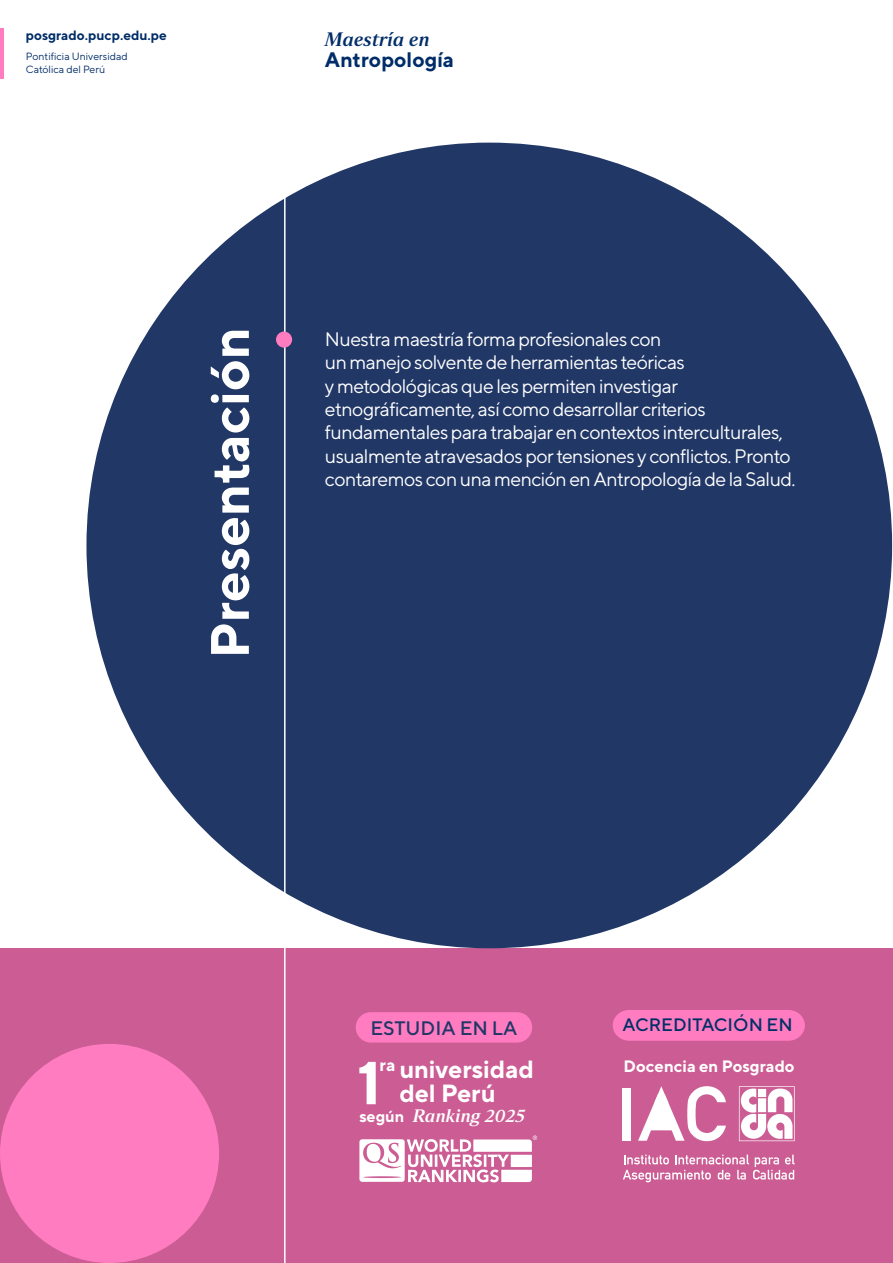
<style>
.page{position:relative;width:893px;height:1263px;background:#fff}
.page>*{position:absolute;margin:0;border:0;box-sizing:border-box;transform-origin:0 0}
.t1{font:700 60.6px "TT Norms Pro";color:#fff}
.t2{font:700 54px "TT Norms";color:#fff}
.t3{font:700 24.9px/24px "TT Norms Pro";color:#fff}
.t4{font:700 21px "TT Norms";color:#002d68}
.t5{font:19.5px/23.4px "TT Norms";letter-spacing:-.03em;color:#fff}
.t6{font:500 19.5px "TT Norms";color:#213766}
.t7{font:19.5px "Strato Pro Demi Bold It";color:#002d68}
.t8{font:500 18px "TT Norms";color:#002f66}
.t9{font:18px "Strato Pro Demi Bold It";color:#fff}
.t10{font:700 16.5px "TT Norms";color:#fff}
.t11{font:700 15.9px "TT Norms Pro";color:#fff}
.t12{font:700 13.5px "TT Norms";color:#002d68}
.t13{font:10.5px/13.8px "TT Norms";color:#002d68}
</style>
<div class="page">
<div style="left:0;top:948px;width:893px;height:315px;background:#cc5d94"></div>
<div style="left:86px;top:143px;width:806px;height:805px;background:#213766;border-radius:50%"></div>
<hr style="left:284px;top:0;width:2px;height:1263px;background:#fff">
<div style="left:276px;top:331px;width:16px;height:17px;background:#ff7cc1;border-radius:50%"></div>
<hr style="left:0;top:28px;width:4px;height:50px;background:#ff7cc1">
<div style="left:0;top:1044px;width:219px;height:219px;background:#ff7cc1;border-radius:50%"></div>
<div style="left:613px;top:1010px;width:192px;height:31px;background:#ff7cc1"></div>
<svg style="left:623px;top:1155px;width:172px;height:28px"></svg>
<svg style="left:739px;top:1086px;width:56px;height:55px"></svg>
<div style="left:623px;top:1088px;width:8px;height:53px;background:#fff"></div>
<svg style="left:638px;top:1086px;width:88px;height:55px"></svg>
<svg style="left:359px;top:1135px;width:178px;height:47px"></svg>
<div style="left:356px;top:1012px;width:176px;height:30px;background:#ff7cc1;border-radius:15px"></div>
<p class="t12" style="left:26px;top:27px;width:143px">posgrado.pucp.edu.pe</p>
<p class="t13" style="left:26px;top:49px;width:104px">Pontificia Universidad<br>Católica del Perú</p>
<p class="t7" style="left:325px;top:27px;width:107px">Maestría en</p>
<p class="t4" style="left:325px;top:46px;width:131px">Antropología</p>
<h2 class="t2" style="left:196px;top:659px;width:333px;rotate:-90deg">Presentación</h2>
<p class="t5" style="left:325px;top:327px;width:472px">Nuestra maestría forma profesionales con<br>un manejo solvente de herramientas teóricas<br>y metodológicas que les permiten investigar etnográficamente, así como desarrollar criterios fundamentales para trabajar en contextos interculturales, usualmente atravesados por tensiones y conflictos. Pronto contaremos con una mención en Antropología de la Salud.</p>
<p class="t6" style="left:370px;top:1016px;width:149px">ESTUDIA EN LA</p>
<h1 class="t1" style="left:358px;top:1043px;width:25px">1</h1>
<p class="t3" style="left:399px;top:1056px;width:136px;text-indent:-20px"><sup>ra</sup> universidad del Perú</p>
<p class="t9" style="left:413px;top:1104px;width:114px">Ranking 2025</p>
<p class="t11" style="left:359px;top:1106px;width:46px">según</p>
<p class="t8" style="left:623px;top:1014px;width:172px">ACREDITACIÓN EN</p>
<p class="t10" style="left:624px;top:1055px;width:173px">Docencia en Posgrado</p>
</div>
